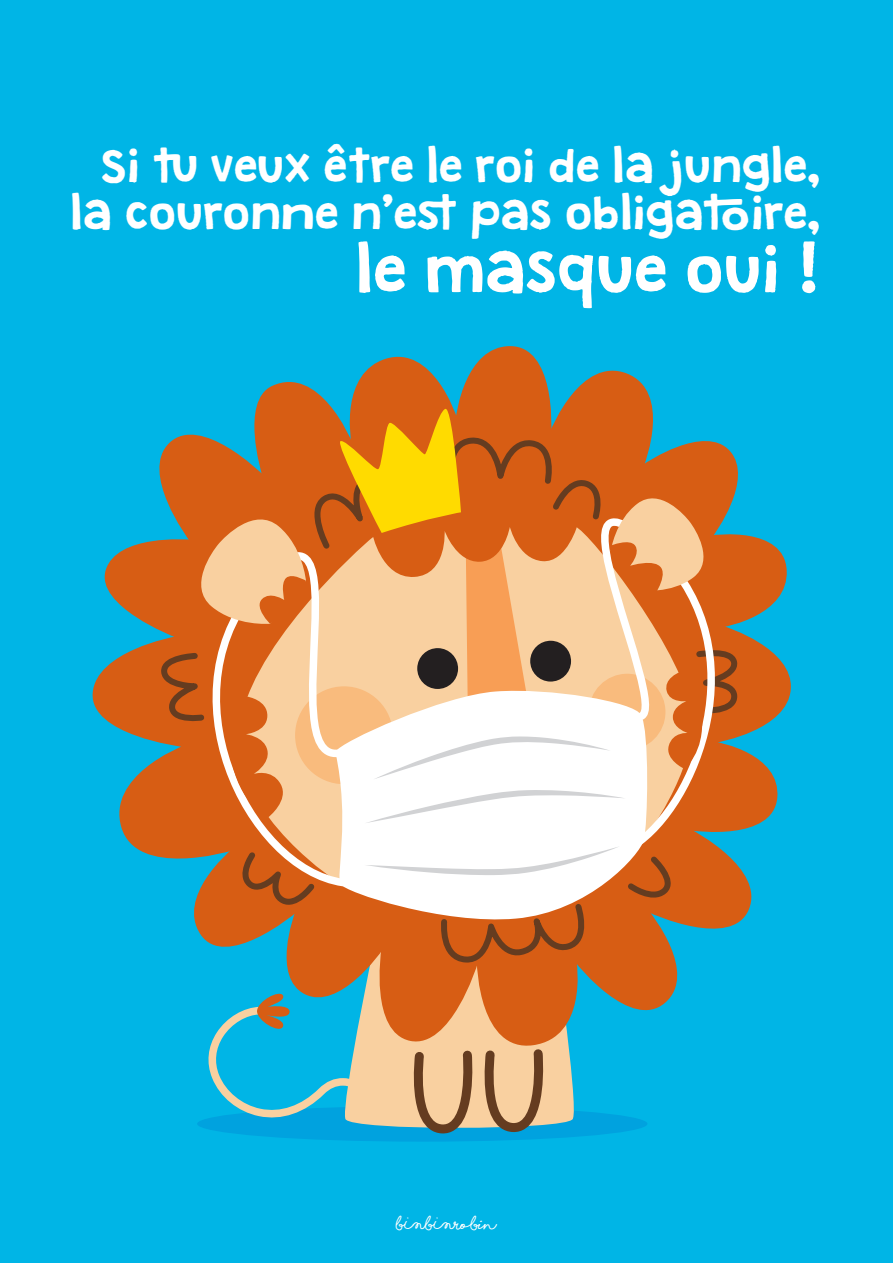
<style>
.page{position:relative;width:893px;height:1263px;background:#00b5e6}
.page>*{position:absolute;margin:0;border:0;box-sizing:border-box;transform-origin:0 0}
.t1{font:57px "Granstander Clean";color:#fff}
.t2{font:40.65px/47px "Granstander Clean";color:#fff;text-align:right}
.t3{font:700 15px "Shorelines Script";color:#fff}
</style>
<div class="page">
<div style="left:197px;top:1106px;width:450px;height:36px;background:#00a2df;border-radius:50%"></div>
<svg style="left:349px;top:1053px;width:225px;height:74px;background:#e5cca4"></svg>
<svg style="left:410px;top:1053px;width:143px;height:87px;background:#b3a588"></svg>
<svg style="left:92px;top:346px;width:699px;height:707px"></svg>
<svg style="left:335px;top:823px;width:204px;height:102px;background:#f7dfd1"></svg>
<svg style="left:149px;top:472px;width:217px;height:419px"></svg>
<svg style="left:539px;top:445px;width:230px;height:407px"></svg>
<svg style="left:239px;top:849px;width:78px;height:66px;background:#c9662a"></svg>
<svg style="left:364px;top:846px;width:321px;height:121px;background:#dc9f79"></svg>
<svg style="left:206px;top:989px;width:168px;height:132px"></svg>
<svg style="left:160px;top:406px;width:584px;height:417px;background:#dca06c"></svg>
<p class="t2" style="left:71px;top:145px;width:752px">Si tu veux être le roi de la jungle, la couronne n’est pas obligatoire,</p>
<h1 class="t1" style="left:357px;top:239px;width:467px">le masque oui !</h1>
<p class="t3" style="left:396px;top:1218px;width:102px">BINBINRoBin</p>
</div>
